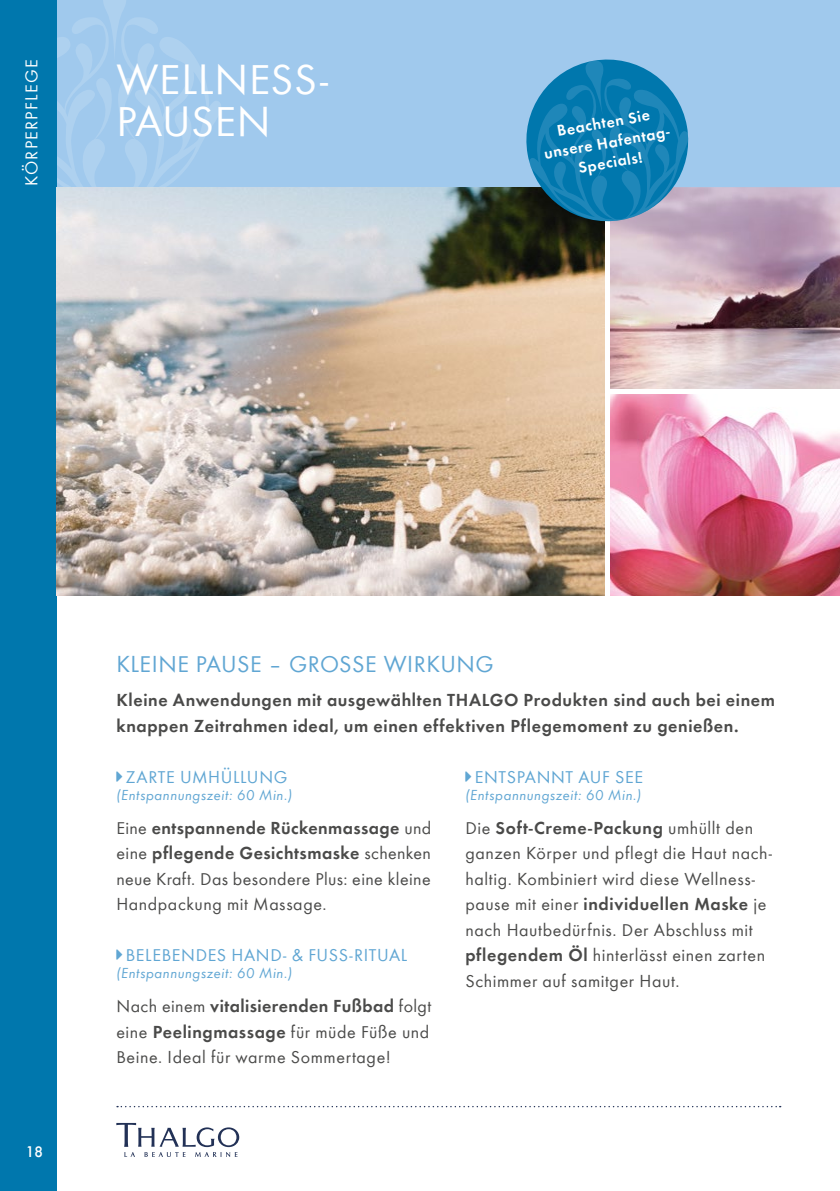
<style>
.page{position:relative;width:840px;height:1191px;background:#fff}
.page>*{position:absolute;margin:0;border:0;box-sizing:border-box;transform-origin:0 0}
.t1{font:44px/42.6px "Function";letter-spacing:.015em;color:#fff}
.t2{font:24px "Function";letter-spacing:.02em;color:#60a6d3}
.t3{font:18px/25.6px "Function Demi";letter-spacing:.03em;color:#4a4a49}
.t4{font:18px/25.6px "Function";letter-spacing:.03em;color:#4a4a49}
.t5{font:18px "Function";letter-spacing:.035em;color:#60a6d3}
.t6{font:18px "Function";letter-spacing:.075em;color:#fff}
.t7{font:16px/20px "Function Demi";color:#fff;text-align:center}
.t8{font:500 16px "Function";color:#fff}
.t9{font:italic 15px "Function";letter-spacing:.035em;color:#60a6d3}
.s1{font-family:"Function"}
.s2{font-family:"Function Demi"}
</style>
<div class="page">
<div style="left:57px;top:0;width:782px;height:187px;background:#a0c9ed"></div>
<svg style="left:57px;top:0;width:164px;height:187px"></svg>
<hr style="left:839px;top:0;width:1px;height:187px;background:#a0c9ed">
<div style="left:0;top:0;width:57px;height:1191px;background:#0077ad"></div>
<img style="left:57px;top:187px;width:783px;height:408px">
<svg style="left:116px;top:1123px;width:123px;height:34px"></svg>
<svg style="left:117px;top:1106px;width:663px;height:1px"></svg>
<hr style="left:607px;top:389px;width:232px;height:4px;background:#fff">
<hr style="left:605px;top:187px;width:4px;height:411px;background:#fff">
<svg style="left:519px;top:59px;width:175px;height:169px"></svg>
<p class="t6" style="left:21px;top:186px;width:128px;rotate:-90deg">KÖRPERPFLEGE</p>
<h1 class="t1" style="left:116px;top:58px;width:213px">WELLNESS-<br>PAUSEN</h1>
<p class="t7" style="left:539px;top:124px;width:133px;rotate:-10deg">Beachten Sie unsere Hafentag-<br>Specials!</p>
<p class="t8" style="left:26px;top:1142px;width:19px">18</p>
<h2 class="t2" style="left:116px;top:650px;width:379px">KLEINE PAUSE – GROSSE WIRKUNG</h2>
<p class="t3" style="left:116px;top:687px;width:660px">Kleine Anwendungen mit ausgewählten THALGO Produkten sind auch bei einem knappen Zeitrahmen ideal, um einen effektiven Pflegemoment zu genießen.</p>
<p class="t5" style="left:126px;top:766px;width:163px">ZARTE UMHÜLLUNG</p>
<p class="t9" style="left:116px;top:786px;width:177px">(Entspannungszeit: 60 Min.)</p>
<p class="t3" style="left:116px;top:815px;width:316px"><span class="s1">Eine</span> entspannende Rückenmassage <span class="s1">und eine</span> pflegende Gesichtsmaske <span class="s1">schenken</span></p>
<p class="t4" style="left:116px;top:866px;width:316px">neue Kraft. Das besondere Plus: eine kleine<br>Handpackung mit Massage.</p>
<p class="t5" style="left:126px;top:945px;width:283px">BELEBENDES HAND- &amp; FUSS-RITUAL</p>
<p class="t9" style="left:116px;top:965px;width:177px">(Entspannungszeit: 60 Min.)</p>
<p class="t3" style="left:116px;top:993px;width:316px"><span class="s1">Nach einem</span> vitalisierenden Fußbad <span class="s1">folgt</span></p>
<p class="t4" style="left:116px;top:1019px;width:314px">eine <span class="s2">Peelingmassage</span> für müde Füße und<br>Beine. Ideal für warme Sommertage!</p>
<p class="t5" style="left:474px;top:766px;width:170px">ENTSPANNT AUF SEE</p>
<p class="t9" style="left:465px;top:786px;width:177px">(Entspannungszeit: 60 Min.)</p>
<p class="t3" style="left:465px;top:815px;width:289px"><span class="s1">Die</span> Soft-Creme-Packung <span class="s1">umhüllt den</span></p>
<p class="t4" style="left:465px;top:840px;width:308px">ganzen Körper und pflegt die Haut nach&shy;haltig. Kombiniert wird diese Wellness-</p>
<p class="t3" style="left:465px;top:891px;width:302px"><span class="s1">pause mit einer</span> individuellen Maske <span class="s1">je</span></p>
<p class="t4" style="left:465px;top:917px;width:301px">nach Hautbedürfnis. Der Abschluss mit <span class="s2">pflegendem Öl</span> hinterlässt einen zarten<br>Schimmer auf samitger Haut.</p>
</div>
